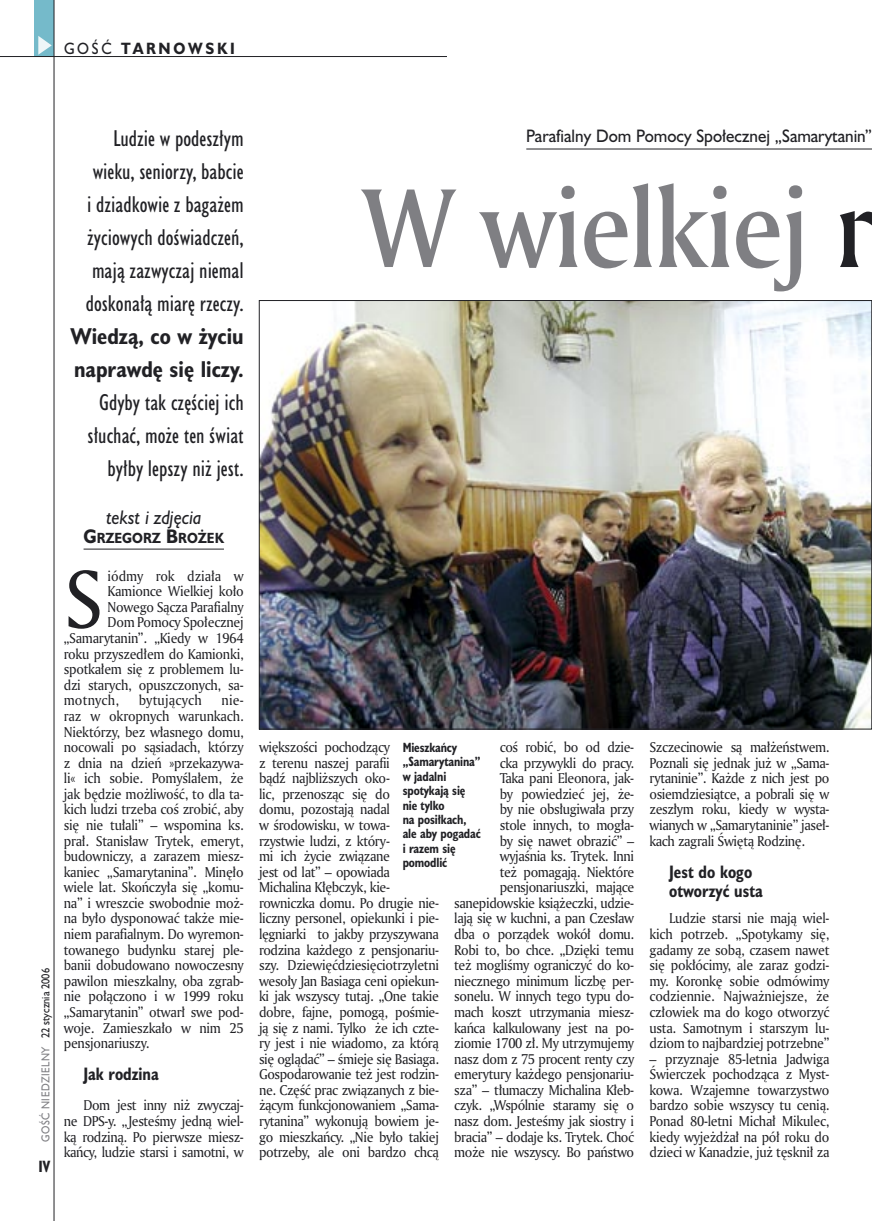
<style>
.page{position:relative;width:872px;height:1221px;background:#fff}
.page>*{position:absolute;margin:0;border:0;box-sizing:border-box;transform-origin:0 0}
._05_tytyl_AmMd_72_pt{font:108px "Amerigo Md PL";letter-spacing:-.02em;color:#7f7f83;scale:.9 1}
._02_body_z_incjalem_4{font:79.05px "Amerigo PL";color:#212125;scale:.94 1}
._06-1_lead_prawy_HuCn_14_pt{font:21px/33px "Humanst 521 Cn PL";color:#212125;text-align:right}
._12_autor_HuBd{font:italic 18px "Humanst 521 PL";color:#212125;scale:.9 1}
._04-3_nadtytul_lokal{font:16.5px "Humanst 521 PL";color:#212125;scale:.94 1}
._04_srodtytul_HuCB_11_pt{font:700 16.5px/19.5px "Humanst 521 Cn PL";color:#212125;scale:.94 1}
._15a_temat_lewo{font:700 15px "Humanst 521 PL";letter-spacing:.2em;color:#212125;scale:.9 1}
._16_pagina_lewa{font:700 15px "Humanst 521 Cn PL";color:#212125;scale:.94 1}
._01_body_tekst{font:13.8px/15.6px "Amerigo PL";letter-spacing:-.03em;color:#212125;text-align:justify;scale:.94 1}
._02_body_z_incjalem_4-2{font:13.8px/15.6px "Amerigo PL";letter-spacing:-.02em;color:#212125;text-align:justify;scale:.94 1}
._02_body_z_incjalem_4-3{font:13.8px "Amerigo PL";letter-spacing:.015em;color:#212125;scale:.94 1}
._02_body_z_incjalem_4-4{font:13.8px "Amerigo PL";color:#212125;scale:.94 1}
._12_autor_HuBd-2{font:700 13.5px "Humanst 521 PL";color:#212125;scale:.9 1}
._09_podpis_zdjecia_HuCnB{font:700 12.3px/14.4px "Humanst 521 Cn PL";letter-spacing:-.01em;color:#212125;scale:.94 1}
._18a_data_lewa_GOSC{font:10.5px "Humanst 521 PL";letter-spacing:.05em;color:#7f7f83;scale:.9 1}
._18_data_lewa{font:10.5px "Humanst 521 PL";color:#212125;scale:.9 1}
.s1{font-weight:400}
.s2{font-weight:700}
.s3{font-size:18px}
.s4{color:#212125}
</style>
<div class="page">
<div style="left:35px;top:0;width:19px;height:57px;background:#75baca"></div>
<svg style="left:38px;top:36px;width:14px;height:19px"></svg>
<hr style="left:54px;top:0;width:1px;height:1220px;background:#212125">
<hr style="left:0;top:56px;width:447px;height:1px;background:#212125">
<img style="left:261px;top:302px;width:609px;height:425px">
<hr style="left:526px;top:149px;width:346px;height:1px;background:#212125">
<hr style="left:84px;top:548px;width:140px;height:1px;background:#212125">
<p class="_15a_temat_lewo" style="left:64px;top:38px;width:191px"><span class="s1">GOŚĆ</span> TARNOWSKI</p>
<p class="_18_data_lewa" style="left:38px;top:1038px;width:79px;rotate:-90deg">22 stycznia 2006</p>
<p class="_18a_data_lewa_GOSC" style="left:38px;top:1141px;width:108px;rotate:-90deg">GOŚĆ NIEDZIELNY</p>
<p class="_16_pagina_lewa" style="left:38px;top:1155px;width:14px">IV</p>
<p class="_06-1_lead_prawy_HuCn_14_pt" style="left:71px;top:121px;width:174px">Ludzie w podeszłym wieku, seniorzy, babcie<br>i dziadkowie z bagażem życiowych doświadczeń, mają zazwyczaj niemal doskonałą miarę rzeczy.<br><span class="s2">Wiedzą, co w życiu naprawdę się liczy.<br></span>Gdyby tak częściej ich słuchać, może ten świat byłby lepszy niż jest.</p>
<p class="_12_autor_HuBd" style="left:106px;top:505px;width:108px">tekst i zdjęcia</p>
<p class="_12_autor_HuBd-2" style="left:84px;top:529px;width:157px"><span class="s3">G</span>RZEGORZ <span class="s3">B</span>ROŻEK</p>
<p class="_02_body_z_incjalem_4" style="left:64px;top:546px;width:43px">S</p>
<p class="_02_body_z_incjalem_4-4" style="left:108px;top:566px;width:146px">iódmy rok działa w</p>
<p class="_02_body_z_incjalem_4-2" style="left:108px;top:583px;width:146px">Kamionce Wielkiej koło</p>
<p class="_02_body_z_incjalem_4-2" style="left:108px;top:598px;width:146px">Nowego Sącza Parafialny</p>
<p class="_02_body_z_incjalem_4-2" style="left:108px;top:614px;width:146px">Dom Pomocy Społecznej</p>
<p class="_02_body_z_incjalem_4-2" style="left:64px;top:630px;width:193px">„Samarytanin”. „Kiedy w 1964</p>
<p class="_02_body_z_incjalem_4-2" style="left:64px;top:645px;width:193px">roku przyszedłem do Kamionki,</p>
<p class="_02_body_z_incjalem_4-2" style="left:64px;top:661px;width:193px">spotkałem się z problemem lu-</p>
<p class="_02_body_z_incjalem_4-2" style="left:64px;top:676px;width:193px">dzi starych, opuszczonych, sa-</p>
<p class="_02_body_z_incjalem_4-3" style="left:64px;top:691px;width:60px">motnych,</p>
<p class="_02_body_z_incjalem_4-3" style="left:139px;top:691px;width:69px">bytujących</p>
<p class="_02_body_z_incjalem_4-2" style="left:64px;top:692px;width:193px;text-indent:158px">nie&shy;raz w okropnych warunkach.<br>Niektórzy, bez własnego domu, nocowali po sąsiadach, którzy z dnia na dzień »przekazywa&shy;li« ich sobie. Pomyślałem, że jak będzie możliwość, to dla ta&shy;kich ludzi trzeba coś zrobić, aby się nie tułali” – wspomina ks. prał. Stanisław Trytek, emeryt, budowniczy, a zarazem miesz&shy;kaniec „Samarytanina”. Minęło wiele lat. Skończyła się „komu&shy;na” i wreszcie swobodnie moż&shy;na było dysponować także mie&shy;niem parafialnym. Do wyremon&shy;towanego budynku starej ple&shy;banii dobudowano nowoczesny pawilon mieszkalny, oba zgrab&shy;nie połączono i w 1999 roku „Samarytanin” otwarł swe pod&shy;woje. Zamieszkało w nim 25 pensjonariuszy.</p>
<p class="_04_srodtytul_HuCB_11_pt" style="left:83px;top:1063px;width:82px">Jak rodzina</p>
<p class="_01_body_tekst" style="left:64px;top:1097px;width:193px;text-indent:20px">Dom jest inny niż zwyczaj&shy;ne DPS-y. „Jesteśmy jedną wiel&shy;ką rodziną. Po pierwsze miesz&shy;kańcy, ludzie starsi i samotni, w</p>
<p class="_04-3_nadtytul_lokal" style="left:526px;top:124px;width:369px">Parafialny Dom Pomocy Społecznej „Samarytanin”</p>
<p class="_05_tytyl_AmMd_72_pt" style="left:361px;top:156px;width:570px">W wielkiej <span class="s4">r</span></p>
<p class="_01_body_tekst" style="left:259px;top:739px;width:193px;text-align:left">większości pochodzący<br>z terenu naszej parafii<br>bądź najbliższych oko-<br>lic, przenosząc się do<br>domu, pozostają nadal<br>w środowisku, w towa&shy;rzystwie ludzi, z który-<br>mi ich życie związane<br>jest od lat” – opowiada<br>Michalina Kłębczyk, kie&shy;rowniczka domu. Po drugie nie&shy;liczny personel, opiekunki i pie&shy;lęgniarki to jakby przyszywana rodzina każdego z pensjonariu&shy;szy. Dziewięćdziesięciotrzyletni wesoły Jan Basiaga ceni opiekun&shy;ki jak wszyscy tutaj. „One takie dobre, fajne, pomogą, pośmie&shy;ją się z nami. Tylko że ich czte&shy;ry jest i nie wiadomo, za którą się oglądać” – śmieje się Basiaga.<br>Gospodarowanie też jest rodzin&shy;ne. Część prac związanych z bie&shy;żącym funkcjonowaniem „Sama&shy;rytanina” wykonują bowiem je&shy;go mieszkańcy. „Nie było takiej potrzeby, ale oni bardzo chcą</p>
<p class="_01_body_tekst" style="left:454px;top:739px;width:193px;text-align:right">coś robić, bo od dzie-<br>cka przywykli do pracy.<br>Taka pani Eleonora, jak-<br>by powiedzieć jej, że-<br>by nie obsługiwała przy<br>stole innych, to mogła-<br>by się nawet obrazić” – wyjaśnia ks. Trytek. Inni<br>też pomagają. Niektóre pensjonariuszki, mające sanepidowskie książeczki, udzie&shy;lają się w kuchni, a pan Czesław dba o porządek wokół domu.<br>Robi to, bo chce. „Dzięki temu też mogliśmy ograniczyć do ko&shy;niecznego minimum liczbę per&shy;sonelu. W innych tego typu do&shy;mach koszt utrzymania miesz&shy;kańca kalkulowany jest na po&shy;ziomie 1700 zł. My utrzymujemy nasz dom z 75 procent renty czy emerytury każdego pensjonariu&shy;sza” – tłumaczy Michalina Kłeb&shy;czyk. „Wspólnie staramy się o nasz dom. Jesteśmy jak siostry i bracia” – dodaje ks. Trytek. Choć może nie wszyscy. Bo państwo</p>
<p class="_01_body_tekst" style="left:649px;top:739px;width:193px">Szczecinowie są małżeństwem.<br>Poznali się jednak już w „Sama&shy;rytaninie”. Każde z nich jest po osiemdziesiątce, a pobrali się w zeszłym roku, kiedy w wysta&shy;wianych w „Samarytaninie” jaseł&shy;kach zagrali Świętą Rodzinę.</p>
<p class="_09_podpis_zdjecia_HuCnB" style="left:403px;top:739px;width:85px">Mieszkańcy „Samarytanina” w jadalni spotykają się nie tylko<br>na posiłkach, ale aby pogadać i razem się pomodlić</p>
<p class="_04_srodtytul_HuCB_11_pt" style="left:669px;top:861px;width:101px">Jest do kogo otworzyć usta</p>
<p class="_01_body_tekst" style="left:649px;top:910px;width:193px;text-indent:20px">Ludzie starsi nie mają wiel&shy;kich potrzeb. „Spotykamy się, gadamy ze sobą, czasem nawet się pokłócimy, ale zaraz godzi&shy;my. Koronkę sobie odmówimy codziennie. Najważniejsze, że człowiek ma do kogo otworzyć usta. Samotnym i starszym lu&shy;dziom to najbardziej potrzebne”</p>
<p class="_01_body_tekst" style="left:649px;top:1050px;width:193px">– przyznaje 85-letnia Jadwiga Świerczek pochodząca z Myst&shy;kowa. Wzajemne towarzystwo bardzo sobie wszyscy tu cenią.<br>Ponad 80-letni Michał Mikulec, kiedy wyjeżdżał na pół roku do dzieci w Kanadzie, już tęsknił za</p>
</div>
